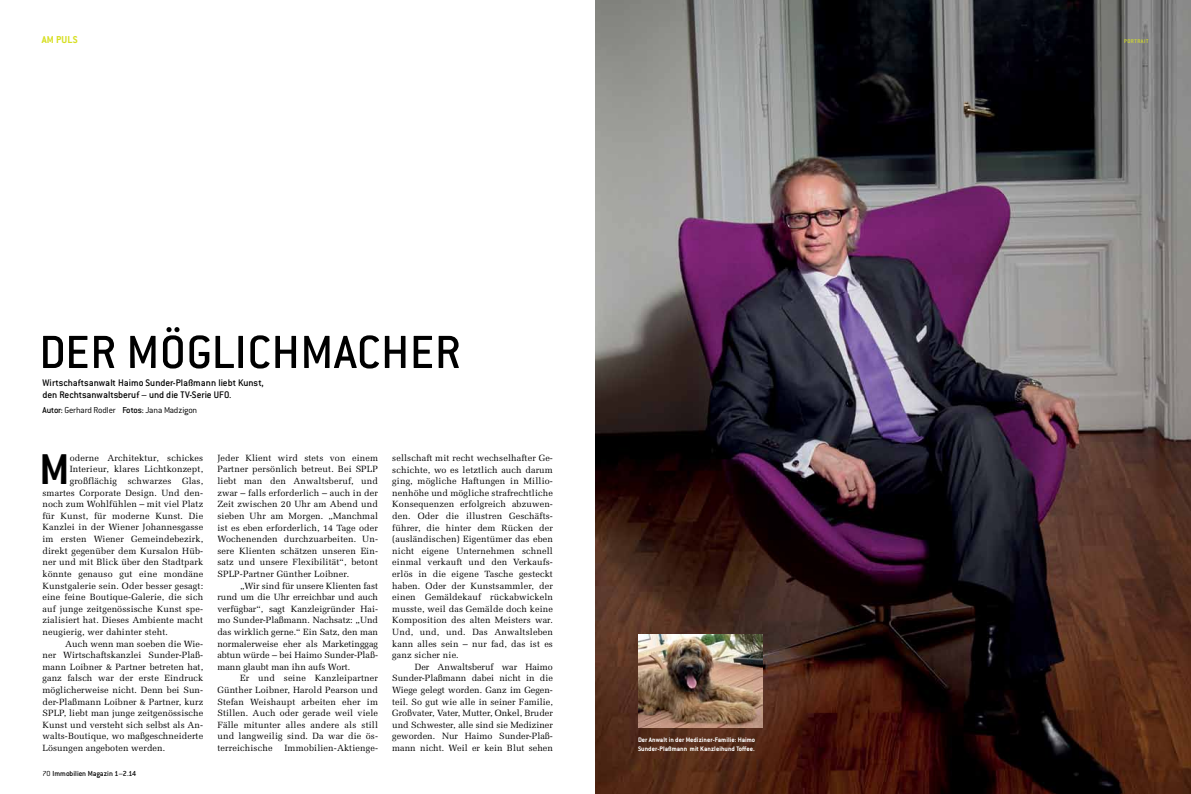
<style>
.page{position:relative;width:1191px;height:794px;background:#fff}
.page>*{position:absolute;margin:0;border:0;box-sizing:border-box;transform-origin:0 0}
.t1{font:500 51px "Conduit ITC";letter-spacing:.01em;color:#000}
.t2{font:700 47.3px "Conduit ITC";color:#000}
.t3{font:700 11px "Conduit ITC";letter-spacing:.015em;color:#d7df23}
.t4{font:500 10.5px/12.6px "Conduit ITC";letter-spacing:-.005em;color:#000}
.t5{font:300 9.5px "Conduit ITC";letter-spacing:-.015em;color:#000}
.t6{font:9px/11.6px "Melior";letter-spacing:.015em;color:#000;text-align:justify}
.t7{font:500 8px "Conduit ITC";letter-spacing:-.005em;color:#000}
.t8{font:700 7.2px/9px "Conduit ITC";letter-spacing:.005em;color:#fff}
.t9{font:500 6px "Conduit ITC";letter-spacing:.09em;color:#d7df23}
.s1{font-weight:500}
.s2{font-weight:300}
</style>
<div class="page">
<img style="left:595px;top:0;width:596px;height:794px">
<img style="left:638px;top:634px;width:124px;height:93px">
<p class="t3" style="left:42px;top:33px;width:35px">Am Puls</p>
<p class="t9" style="left:1124px;top:37px;width:24px">Portrait</p>
<h1 class="t1" style="left:39px;top:323px;width:423px">Der Möglichmacher</h1>
<p class="t4" style="left:43px;top:376px;width:223px">Wirtschaftsanwalt Haimo Sunder-Plaßmann liebt Kunst, den Rechtsanwaltsberuf – und die TV-Serie UFO.</p>
<p class="t5" style="left:43px;top:405px;width:156px"><span class="s1">Autor:</span> Gerhard Rodler <span class="s1">Fotos:</span> Jana Madzigon</p>
<h2 class="t2" style="left:39px;top:441px;width:32px">M</h2>
<p class="t6" style="left:70px;top:452px;width:135px">oderne Architektur, schickes</p>
<p class="t6" style="left:70px;top:463px;width:135px">Interieur, klares Lichtkonzept,</p>
<p class="t6" style="left:70px;top:475px;width:135px">großflächig schwarzes Glas,</p>
<p class="t6" style="left:43px;top:487px;width:162px">smartes Corporate Design. Und den-</p>
<p class="t6" style="left:43px;top:498px;width:162px">noch zum Wohlfühlen – mit viel Platz</p>
<p class="t6" style="left:43px;top:510px;width:162px">für Kunst, für moderne Kunst. Die</p>
<p class="t6" style="left:43px;top:521px;width:162px">Kanzlei in der Wiener Johannesgasse</p>
<p class="t6" style="left:43px;top:533px;width:162px">im ersten Wiener Gemeindebezirk,</p>
<p class="t6" style="left:43px;top:545px;width:162px">direkt gegenüber dem Kursalon Hüb-</p>
<p class="t6" style="left:43px;top:556px;width:162px">ner und mit Blick über den Stadtpark</p>
<p class="t6" style="left:43px;top:568px;width:162px">könnte genauso gut eine mondäne</p>
<p class="t6" style="left:43px;top:579px;width:162px">Kunstgalerie sein. Oder besser gesagt:</p>
<p class="t6" style="left:43px;top:591px;width:162px">eine feine Boutique-Galerie, die sich</p>
<p class="t6" style="left:43px;top:603px;width:162px">auf junge zeitgenössische Kunst spe-</p>
<p class="t6" style="left:43px;top:614px;width:162px">zialisiert hat. Dieses Ambiente macht</p>
<p class="t6" style="left:43px;top:626px;width:127px">neugierig, wer dahinter steht.</p>
<p class="t6" style="left:65px;top:637px;width:139px">Auch wenn man soeben die Wie-</p>
<p class="t6" style="left:43px;top:649px;width:162px">ner Wirtschaftskanzlei Sunder-Plaß-</p>
<p class="t6" style="left:43px;top:661px;width:162px">mann Loibner &amp; Partner betreten hat,</p>
<p class="t6" style="left:43px;top:672px;width:162px">ganz falsch war der erste Eindruck</p>
<p class="t6" style="left:43px;top:684px;width:162px">möglicherweise nicht. Denn bei Sun-</p>
<p class="t6" style="left:43px;top:695px;width:162px">der-Plaßmann Loibner &amp; Partner, kurz</p>
<p class="t6" style="left:43px;top:707px;width:162px">SPLP, liebt man junge zeitgenössische</p>
<p class="t6" style="left:43px;top:719px;width:162px">Kunst und versteht sich selbst als An-</p>
<p class="t6" style="left:43px;top:730px;width:162px">walts-Boutique, wo maßgeschneiderte</p>
<p class="t6" style="left:43px;top:742px;width:124px">Lösungen angeboten werden.</p>
<p class="t7" style="left:43px;top:769px;width:95px"><span class="s2">70</span> i mmobilien Magazin 1–2.14</p>
<p class="t6" style="left:217px;top:452px;width:162px">Jeder Klient wird stets von einem Partner persönlich betreut. Bei SPLP liebt man den Anwaltsberuf, und zwar – falls erforderlich – auch in der Zeit zwischen 20 Uhr am Abend und sieben Uhr am Morgen. „Manchmal ist es eben erforderlich, 14 Tage oder Wochenenden durchzuarbeiten. Un&shy;sere Klienten schätzen unseren Ein&shy;satz und unsere Flexibilität“, betont SPLP-Partner Günther Loibner.</p>
<p class="t6" style="left:217px;top:579px;width:162px;text-indent:23px">„Wir sind für unsere Klienten fast rund um die Uhr erreichbar und auch verfügbar“, sagt Kanzleigründer Hai&shy;mo Sunder-Plaßmann. Nachsatz: „Und das wirklich gerne.“ Ein Satz, den man normalerweise eher als Marketinggag abtun würde – bei Haimo Sunder-Plaß&shy;mann glaubt man ihn aufs Wort.</p>
<p class="t6" style="left:217px;top:672px;width:162px;text-indent:23px">Er und seine Kanzleipartner Günther Loibner, Harold Pearson und Stefan Weishaupt arbeiten eher im Stillen. Auch oder gerade weil viele Fälle mitunter alles andere als still und langweilig sind. Da war die ös&shy;terreichische</p>
<p class="t6" style="left:284px;top:742px;width:95px">Immobilien-Aktienge-</p>
<p class="t6" style="left:392px;top:452px;width:162px">sellschaft mit recht wechselhafter Ge&shy;schichte, wo es letztlich auch darum ging, mögliche Haftungen in Millio&shy;nenhöhe und mögliche strafrechtliche Konsequenzen erfolgreich abzuwen&shy;den. Oder die illustren Geschäfts&shy;führer, die hinter dem Rücken der (ausländischen) Eigentümer das eben nicht eigene Unternehmen schnell einmal verkauft und den Verkaufs&shy;erlös in die eigene Tasche gesteckt haben. Oder der Kunstsammler, der einen Gemäldekauf rückabwickeln musste, weil das Gemälde doch keine Komposition des alten Meisters war.<br>Und, und, und. Das Anwaltsleben kann alles sein – nur fad, das ist es ganz sicher nie.</p>
<p class="t6" style="left:392px;top:661px;width:162px;text-indent:23px">Der Anwaltsberuf war Haimo Sunder-Plaßmann dabei nicht in die Wiege gelegt worden. Ganz im Gegen&shy;teil. So gut wie alle in seiner Familie, Großvater, Vater, Mutter, Onkel, Bruder und Schwester, alle sind sie Mediziner geworden. Nur Haimo Sunder-Plaß&shy;mann nicht. Weil er kein Blut sehen</p>
<p class="t8" style="left:638px;top:735px;width:119px">Der Anwalt in der Mediziner-Familie: Haimo<br>Sunder-Plaßmann mit Kanzleihund Toffee.</p>
</div>
